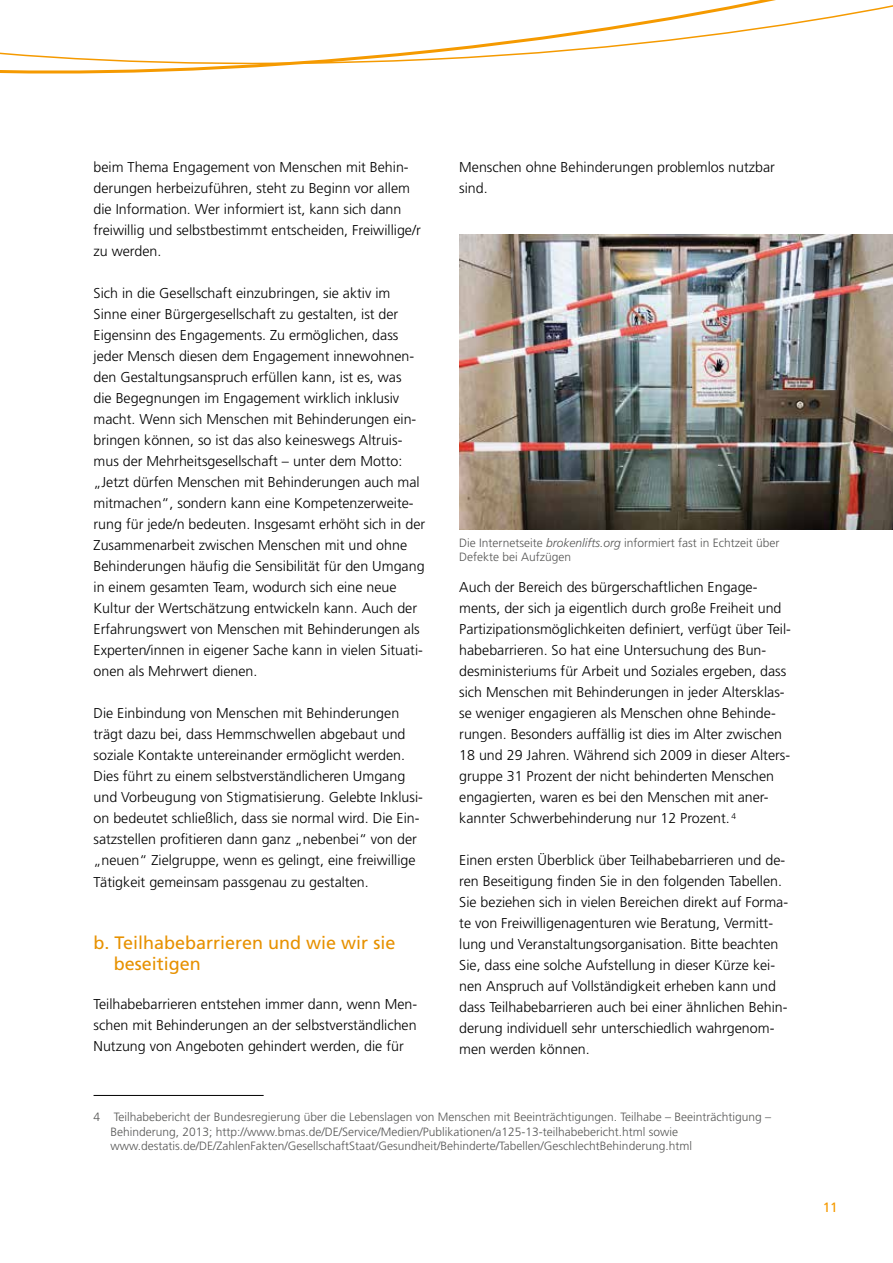
<style>
.page{position:relative;width:893px;height:1263px;background:#fff}
.page>*{position:absolute;margin:0;border:0;box-sizing:border-box;transform-origin:0 0}
.t1{font:18px/21px "Frutiger LT Std";color:#e79100}
.t2{font:300 14.25px/21px "Frutiger LT Std";color:#000}
.t3{font:13.5px "Frutiger LT Std";color:#f59a00}
.t4{font:300 12px/14.4px "Frutiger LT Std";color:#575756}
.s1{font-style:italic}
</style>
<div class="page">
<svg style="left:0;top:0;width:893px;height:74px"></svg>
<hr style="left:94px;top:1095px;width:170px;height:1px;background:#000">
<img style="left:459px;top:235px;width:434px;height:294px">
<p class="t2" style="left:94px;top:157px;width:329px">beim Thema Engagement von Menschen mit Behin&shy;derungen herbeizuführen, steht zu Beginn vor allem die Information. Wer informiert ist, kann sich dann freiwillig und selbstbestimmt entscheiden, Freiwillige/r zu werden.</p>
<p class="t2" style="left:94px;top:283px;width:333px">Sich in die Gesellschaft einzubringen, sie aktiv im Sinne einer Bürgergesellschaft zu gestalten, ist der Eigensinn des Engagements. Zu ermöglichen, dass jeder Mensch diesen dem Engagement innewohnen&shy;den Gestaltungsanspruch erfüllen kann, ist es, was<br>die Begegnungen im Engagement wirklich inklusiv macht. Wenn sich Menschen mit Behinderungen ein&shy;bringen können, so ist das also keineswegs Altruis&shy;mus der Mehrheitsgesellschaft – unter dem Motto: „Jetzt dürfen Menschen mit Behinderungen auch mal mitmachen“, sondern kann eine Kompetenzerweite&shy;rung für jede/n bedeuten. Insgesamt erhöht sich in der Zusammenarbeit zwischen Menschen mit und ohne Behinderungen häufig die Sensibilität für den Umgang in einem gesamten Team, wodurch sich eine neue Kultur der Wertschätzung entwickeln kann. Auch der Erfahrungswert von Menschen mit Behinderungen als Experten/innen in eigener Sache kann in vielen Situati&shy;onen als Mehrwert dienen.</p>
<p class="t2" style="left:94px;top:703px;width:330px">Die Einbindung von Menschen mit Behinderungen trägt dazu bei, dass Hemmschwellen abgebaut und soziale Kontakte untereinander ermöglicht werden.<br>Dies führt zu einem selbstverständlicheren Umgang und Vorbeugung von Stigmatisierung. Gelebte Inklusi&shy;on bedeutet schließlich, dass sie normal wird. Die Ein&shy;satzstellen profitieren dann ganz „nebenbei“ von der „neuen“ Zielgruppe, wenn es gelingt, eine freiwillige Tätigkeit gemeinsam passgenau zu gestalten.</p>
<h4 class="t1" style="left:114px;top:933px;width:283px;text-indent:-20px">b. Teilhabebarrieren und wie wir sie beseitigen</h4>
<p class="t2" style="left:94px;top:994px;width:325px;text-align:justify">Teilhabebarrieren entstehen immer dann, wenn Men&shy;schen mit Behinderungen an der selbstverständlichen Nutzung von Angeboten gehindert werden, die für</p>
<p class="t2" style="left:459px;top:157px;width:317px">Menschen ohne Behinderungen problemlos nutzbar sind.</p>
<p class="t4" style="left:459px;top:535px;width:322px">Die Internetseite <span class="s1">brokenlifts.org</span> informiert fast in Echtzeit über<br>Defekte bei Aufzügen</p>
<p class="t2" style="left:459px;top:577px;width:333px">Auch der Bereich des bürgerschaftlichen Engage&shy;ments, der sich ja eigentlich durch große Freiheit und Partizipationsmöglichkeiten definiert, verfügt über Teil&shy;habebarrieren. So hat eine Untersuchung des Bun&shy;desministeriums für Arbeit und Soziales ergeben, dass sich Menschen mit Behinderungen in jeder Altersklas&shy;se weniger engagieren als Menschen ohne Behinde&shy;rungen. Besonders auffällig ist dies im Alter zwischen 18 und 29 Jahren. Während sich 2009 in dieser Alters&shy;gruppe 31 Prozent der nicht behinderten Menschen engagierten, waren es bei den Menschen mit aner&shy;kannter Schwerbehinderung nur 12 Prozent. <sup>4</sup></p>
<p class="t2" style="left:459px;top:850px;width:330px">Einen ersten Überblick über Teilhabebarrieren und de&shy;ren Beseitigung finden Sie in den folgenden Tabellen.<br>Sie beziehen sich in vielen Bereichen direkt auf Forma&shy;te von Freiwilligenagenturen wie Beratung, Vermitt&shy;lung und Veranstaltungsorganisation. Bitte beachten Sie, dass eine solche Aufstellung in dieser Kürze kei&shy;nen Anspruch auf Vollständigkeit erheben kann und dass Teilhabebarrieren auch bei einer ähnlichen Behin&shy;derung individuell sehr unterschiedlich wahrgenom&shy;men werden können.</p>
<p class="t4" style="left:111px;top:1110px;width:662px;text-indent:-17px">4 Teilhabebericht der Bundesregierung über die Lebenslagen von Menschen mit Beeinträchtigungen. Teilhabe – Beeinträchtigung –<br>Behinderung, 2013; http://www.bmas.de/DE/Service/Medien/Publikationen/a125-13-teilhabebericht.html sowie www.destatis.de/DE/ZahlenFakten/GesellschaftStaat/Gesundheit/Behinderte/Tabellen/GeschlechtBehinderung.html</p>
<p class="t3" style="left:823px;top:1199px;width:17px">11</p>
</div>
